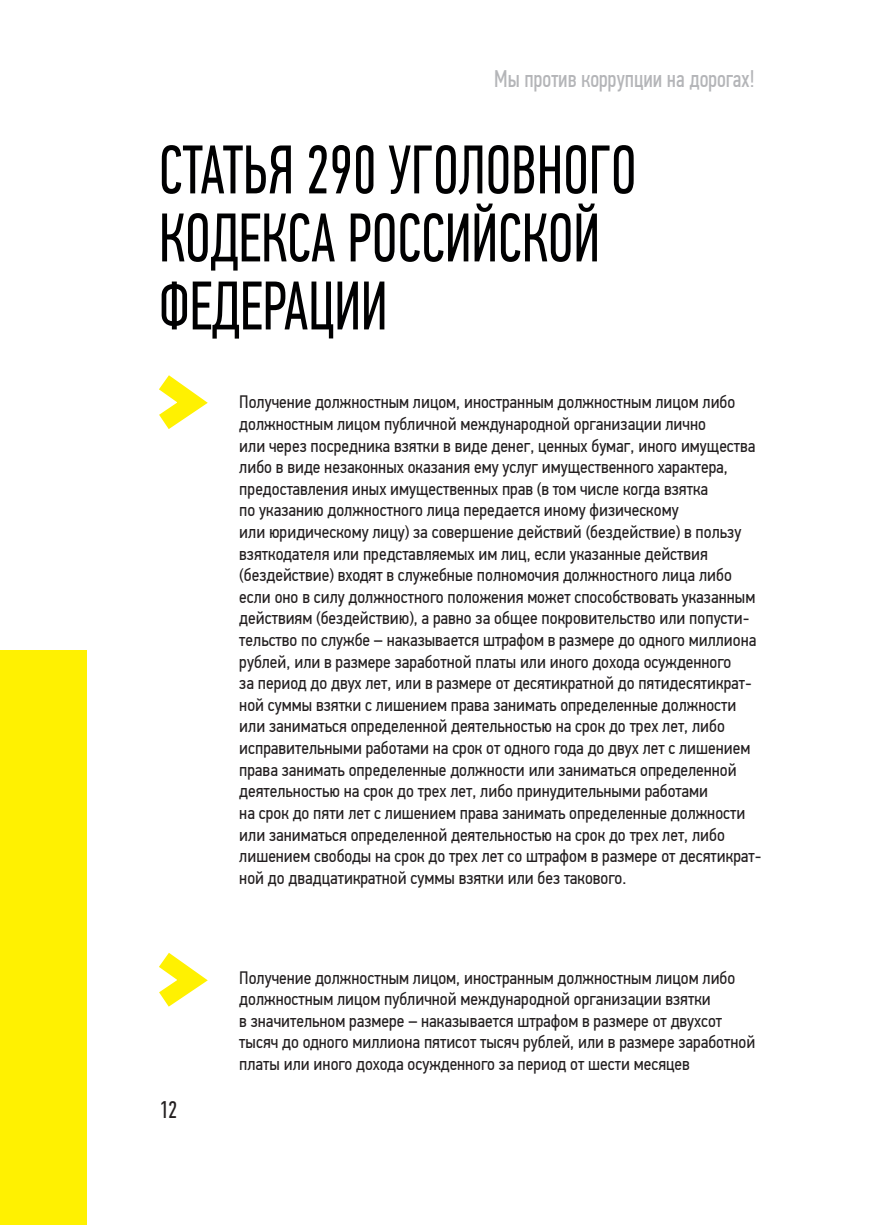
<style>
.page{position:relative;width:874px;height:1225px;background:#fff}
.page>*{position:absolute;margin:0;border:0;box-sizing:border-box;transform-origin:0 0}
.осн_текст{font:68.8px/68px "PF Din Text Comp Pro";color:#000001;scale:.9 1}
.t1{font:24px "PF Din Text Comp Pro";color:#b4b5b8}
.t2{font:24px "PF Din Text Comp Pro";color:#231f20}
.t3{font:18px/21.6px "PF Din Text Cond Pro";color:#231f20}
</style>
<div class="page">
<svg style="left:159px;top:375px;width:49px;height:54px"></svg>
<svg style="left:159px;top:953px;width:49px;height:54px"></svg>
<div style="left:0;top:651px;width:86px;height:574px;background:#fff101"></div>
<h2 class="t1" style="left:494px;top:66px;width:262px">Мы против коррупции на дорогах!</h2>
<p class="осн_текст" style="left:159px;top:137px;width:532px">СТАТЬЯ 290 УГОЛОВНОГО<br>КОДЕКСА РОССИЙСКОЙ<br>ФЕДЕРАЦИИ</p>
<p class="t3" style="left:239px;top:391px;width:523px">Получение должностным лицом, иностранным должностным лицом либо должностным лицом публичной международной организации лично<br>или через посредника взятки в виде денег, ценных бумаг, иного имущества либо в виде незаконных оказания ему услуг имущественного характера, предоставления иных имущественных прав (в том числе когда взятка<br>по указанию должностного лица передается иному физическому<br>или юридическому лицу) за совершение действий (бездействие) в пользу взяткодателя или представляемых им лиц, если указанные действия (бездействие) входят в служебные полномочия должностного лица либо если оно в силу должностного положения может способствовать указанным действиям (бездействию), а равно за общее покровительство или попусти&shy;тельство по службе – наказывается штрафом в размере до одного миллиона рублей, или в размере заработной платы или иного дохода осужденного<br>за период до двух лет, или в размере от десятикратной до пятидесятикрат&shy;ной суммы взятки с лишением права занимать определенные должности или заниматься определенной деятельностью на срок до трех лет, либо исправительными работами на срок от одного года до двух лет с лишением права занимать определенные должности или заниматься определенной деятельностью на срок до трех лет, либо принудительными работами<br>на срок до пяти лет с лишением права занимать определенные должности или заниматься определенной деятельностью на срок до трех лет, либо лишением свободы на срок до трех лет со штрафом в размере от десятикрат&shy;ной до двадцатикратной суммы взятки или без такового.</p>
<h2 class="t2" style="left:159px;top:1096px;width:20px">12</h2>
<p class="t3" style="left:239px;top:966px;width:517px">Получение должностным лицом, иностранным должностным лицом либо должностным лицом публичной международной организации взятки<br>в значительном размере – наказывается штрафом в размере от двухсот тысяч до одного миллиона пятисот тысяч рублей, или в размере заработной платы или иного дохода осужденного за период от шести месяцев</p>
</div>
